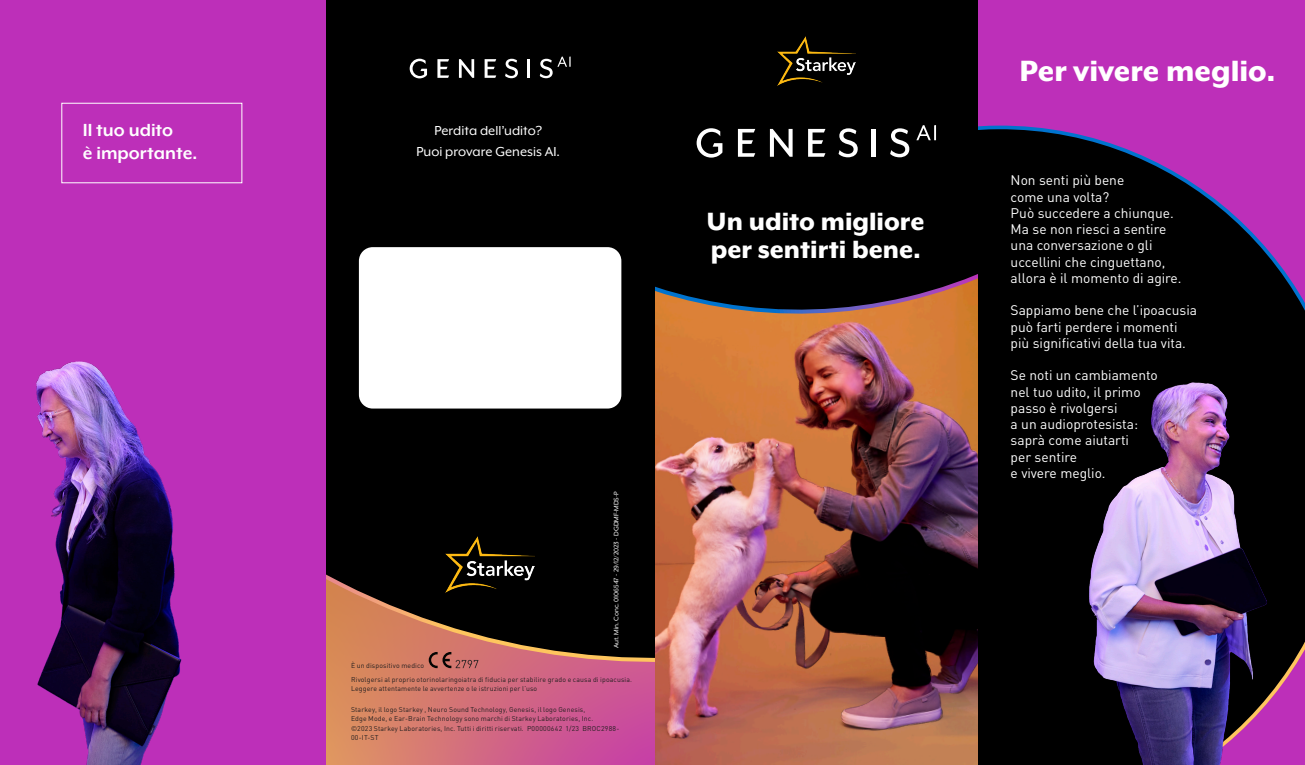
<style>
.page{position:relative;width:1305px;height:765px;background:#fff}
.page>*{position:absolute;margin:0;border:0;box-sizing:border-box;transform-origin:0 0}
.t1{font:800 33.75px "Mr Eaves XL Mod OT";color:#fff}
.t2{font:800 28.75px/28.8px "Mr Eaves XL Mod OT";color:#fff}
.t3{font:700 20.12px/23.2px "Mr Eaves XL Mod OT";color:#fff}
.t4{font:15px "Mr Eaves XL Mod OT";color:#fff}
.t5{font:13.75px/16.2px "DINOT";color:#fff}
.t6{font:7.5px "Mr Eaves XL Mod OT";color:#fff}
.t7{font:6.88px/9.2px "DINOT";letter-spacing:.02em;color:#231f20}
</style>
<div class="page">
<div style="left:0;top:0;width:327px;height:765px;background:#bd2fb9"></div>
<img style="left:654px;top:344px;width:325px;height:421px">
<svg style="left:654px;top:0;width:325px;height:344px;background:#1a100a"></svg>
<img style="left:777px;top:37px;width:78px;height:49px">
<div style="left:326px;top:234px;width:328px;height:531px;background:linear-gradient(to right,#dc925b,#c947a1)"></div>
<div style="left:326px;top:0;width:328px;height:668px;background:#000"></div>
<img style="left:446px;top:537px;width:88px;height:55px">
<div style="left:359px;top:247px;width:262px;height:162px;background:#fff;border-radius:14px"></div>
<div style="left:979px;top:0;width:326px;height:765px;background:#bd2fb9"></div>
<svg style="left:979px;top:125px;width:326px;height:640px"></svg>
<div style="left:61px;top:103px;width:181px;height:80px;border:1px solid #fff"></div>
<svg style="left:738px;top:129px;width:17px;height:28px"></svg>
<svg style="left:808px;top:129px;width:17px;height:28px"></svg>
<svg style="left:770px;top:129px;width:23px;height:28px"></svg>
<svg style="left:839px;top:128px;width:19px;height:29px"></svg>
<hr style="left:872px;top:129px;width:4px;height:28px;background:#fff">
<svg style="left:890px;top:128px;width:19px;height:29px"></svg>
<svg style="left:697px;top:128px;width:25px;height:30px"></svg>
<svg style="left:916px;top:125px;width:20px;height:15px"></svg>
<svg style="left:437px;top:59px;width:12px;height:19px"></svg>
<svg style="left:485px;top:59px;width:11px;height:19px"></svg>
<svg style="left:459px;top:59px;width:15px;height:19px"></svg>
<svg style="left:505px;top:59px;width:13px;height:19px"></svg>
<hr style="left:527px;top:59px;width:3px;height:19px;background:#fff">
<svg style="left:410px;top:59px;width:17px;height:19px"></svg>
<svg style="left:540px;top:57px;width:31px;height:21px"></svg>
<svg style="left:429px;top:652px;width:49px;height:16px"></svg>
<img style="left:982px;top:306px;width:323px;height:459px">
<img style="left:36px;top:361px;width:146px;height:404px">
<p class="t3" style="left:83px;top:118px;width:116px">Il tuo udito<br>è importante.</p>
<p class="t4" style="left:434px;top:122px;width:109px">Perdita dell’udito?</p>
<p class="t4" style="left:417px;top:144px;width:145px">Puoi provare Genesis AI.</p>
<p class="t2" style="left:707px;top:206px;width:219px">Un udito migliore per sentirti bene.</p>
<p class="t6" style="left:612px;top:648px;width:158px;rotate:-90deg">Aut. Min. Conc. 0106547 - 29/12/2023 - DGDMF-MDS-P</p>
<p class="t7" style="left:351px;top:675px;width:283px">Rivolgersi al proprio otorinolaringoiatra di fiducia per stabilire grado e causa di ipoacusia.</p>
<p class="t7" style="left:351px;top:684px;width:188px">Leggere attentamente le avvertenze o le istruzioni per l’uso</p>
<p class="t7" style="left:351px;top:661px;width:75px">È un dispositivo medico</p>
<p class="t7" style="left:351px;top:705px;width:244px">Starkey, il logo Starkey , Neuro Sound Technology, Genesis, il logo Genesis,<br>Edge Mode, e Ear-Brain Technology sono marchi di Starkey Laboratories, Inc.</p>
<p class="t7" style="left:351px;top:723px;width:270px">©2023 Starkey Laboratories, Inc. Tutti i diritti riservati. P00000642 1/23 BROC2988-<br>00-IT-ST</p>
<p class="t1" style="left:1019px;top:52px;width:257px">Per vivere meglio.</p>
<p class="t5" style="left:1011px;top:172px;width:165px">Non senti più bene<br>come una volta?<br>Può succedere a chiunque.</p>
<p class="t5" style="left:1011px;top:221px;width:173px">Ma se non riesci a sentire una conversazione o gli uccellini che cinguettano, allora è il momento di agire.</p>
<p class="t5" style="left:1011px;top:302px;width:188px">Sappiamo bene che l’ipoacusia può farti perdere i momenti più significativi della tua vita.</p>
<p class="t5" style="left:1011px;top:367px;width:149px">Se noti un cambiamento nel tuo udito, il primo passo è rivolgersi<br>a un audioprotesista: saprà come aiutarti<br>per sentire<br>e vivere meglio.</p>
</div>
